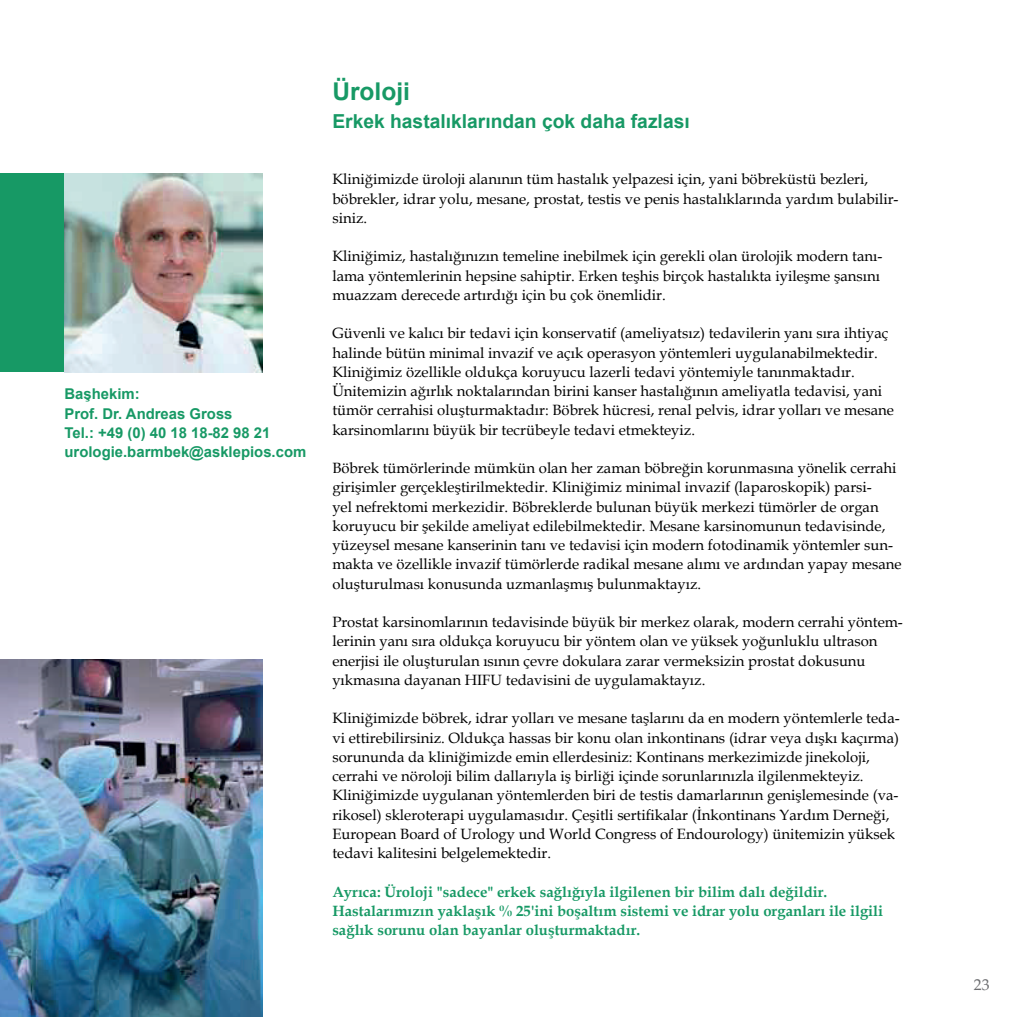
<style>
.page{position:relative;width:1017px;height:1017px;background:#fff}
.page>*{position:absolute;margin:0;border:0;box-sizing:border-box;transform-origin:0 0}
.t1{font:700 24.5px "Arial";color:#179965}
.t2{font:700 19.25px "Arial";color:#179965}
.t3{font:15.75px "Palatino LT Std";color:#6c6d70}
.t4{font:14.88px/19.2px "Book Antiqua";color:#000001}
.t5{font:700 14.88px/19.2px "Book Antiqua";color:#179965}
.t6{font:700 14.88px/19.2px "Arial";color:#179965}
</style>
<div class="page">
<div style="left:0;top:174px;width:64px;height:198px;background:#179965"></div>
<img style="left:64px;top:174px;width:199px;height:198px">
<img style="left:0;top:660px;width:262px;height:357px">
<p class="t6" style="left:64px;top:385px;width:243px">Başhekim:<br>Prof. Dr. Andreas Gross<br>Tel.: +49 (0) 40 18 18-82 98 21 urologie.barmbek@asklepios.com</p>
<h1 class="t1" style="left:332px;top:75px;width:79px">Üroloji</h1>
<p class="t2" style="left:332px;top:108px;width:359px">Erkek hastalıklarından çok daha fazlası</p>
<p class="t4" style="left:332px;top:169px;width:568px">Kliniğimizde üroloji alanının tüm hastalık yelpazesi için, yani böbreküstü bezleri, böbrekler, idrar yolu, mesane, prostat, testis ve penis hastalıklarında yardım bulabilir&shy;siniz.</p>
<p class="t4" style="left:332px;top:246px;width:551px">Kliniğimiz, hastalığınızın temeline inebilmek için gerekli olan ürolojik modern tanı&shy;lama yöntemlerinin hepsine sahiptir. Erken teşhis birçok hastalıkta iyileşme şansını muazzam derecede artırdığı için bu çok önemlidir.</p>
<p class="t4" style="left:332px;top:323px;width:563px">Güvenli ve kalıcı bir tedavi için konservatif (ameliyatsız) tedavilerin yanı sıra ihtiyaç halinde bütün minimal invazif ve açık operasyon yöntemleri uygulanabilmektedir.<br>Kliniğimiz özellikle oldukça koruyucu lazerli tedavi yöntemiyle tanınmaktadır.<br>Ünitemizin ağırlık noktalarından birini kanser hastalığının ameliyatla tedavisi, yani tümör cerrahisi oluşturmaktadır: Böbrek hücresi, renal pelvis, idrar yolları ve mesane karsinomlarını büyük bir tecrübeyle tedavi etmekteyiz.</p>
<p class="t4" style="left:332px;top:458px;width:571px">Böbrek tümörlerinde mümkün olan her zaman böbreğin korunmasına yönelik cerrahi girişimler gerçekleştirilmektedir. Kliniğimiz minimal invazif (laparoskopik) parsi-<br>yel nefrektomi merkezidir. Böbreklerde bulunan büyük merkezi tümörler de organ koruyucu bir şekilde ameliyat edilebilmektedir. Mesane karsinomunun tedavisinde, yüzeysel mesane kanserinin tanı ve tedavisi için modern fotodinamik yöntemler sun&shy;makta ve özellikle invazif tümörlerde radikal mesane alımı ve ardından yapay mesane oluşturulması konusunda uzmanlaşmış bulunmaktayız.</p>
<p class="t4" style="left:332px;top:612px;width:572px">Prostat karsinomlarının tedavisinde büyük bir merkez olarak, modern cerrahi yöntem&shy;lerinin yanı sıra oldukça koruyucu bir yöntem olan ve yüksek yoğunluklu ultrason enerjisi ile oluşturulan ısının çevre dokulara zarar vermeksizin prostat dokusunu yıkmasına dayanan HIFU tedavisini de uygulamaktayız.</p>
<p class="t4" style="left:332px;top:708px;width:569px">Kliniğimizde böbrek, idrar yolları ve mesane taşlarını da en modern yöntemlerle teda&shy;vi ettirebilirsiniz. Oldukça hassas bir konu olan inkontinans (idrar veya dışkı kaçırma) sorununda da kliniğimizde emin ellerdesiniz: Kontinans merkezimizde jinekoloji, cerrahi ve nöroloji bilim dallarıyla iş birliği içinde sorunlarınızla ilgilenmekteyiz.<br>Kliniğimizde uygulanan yöntemlerden biri de testis damarlarının genişlemesinde (va&shy;rikosel) skleroterapi uygulamasıdır. Çeşitli sertifikalar (İnkontinans Yardım Derneği, European Board of Urology und World Congress of Endourology) ünitemizin yüksek tedavi kalitesini belgelemektedir.</p>
<p class="t5" style="left:332px;top:882px;width:552px">Ayrıca: Üroloji "sadece" erkek sağlığıyla ilgilenen bir bilim dalı değildir.<br>Hastalarımızın yaklaşık % 25'ini boşaltım sistemi ve idrar yolu organları ile ilgili sağlık sorunu olan bayanlar oluşturmaktadır.</p>
<p class="t3" style="left:974px;top:975px;width:17px">23</p>
</div>
